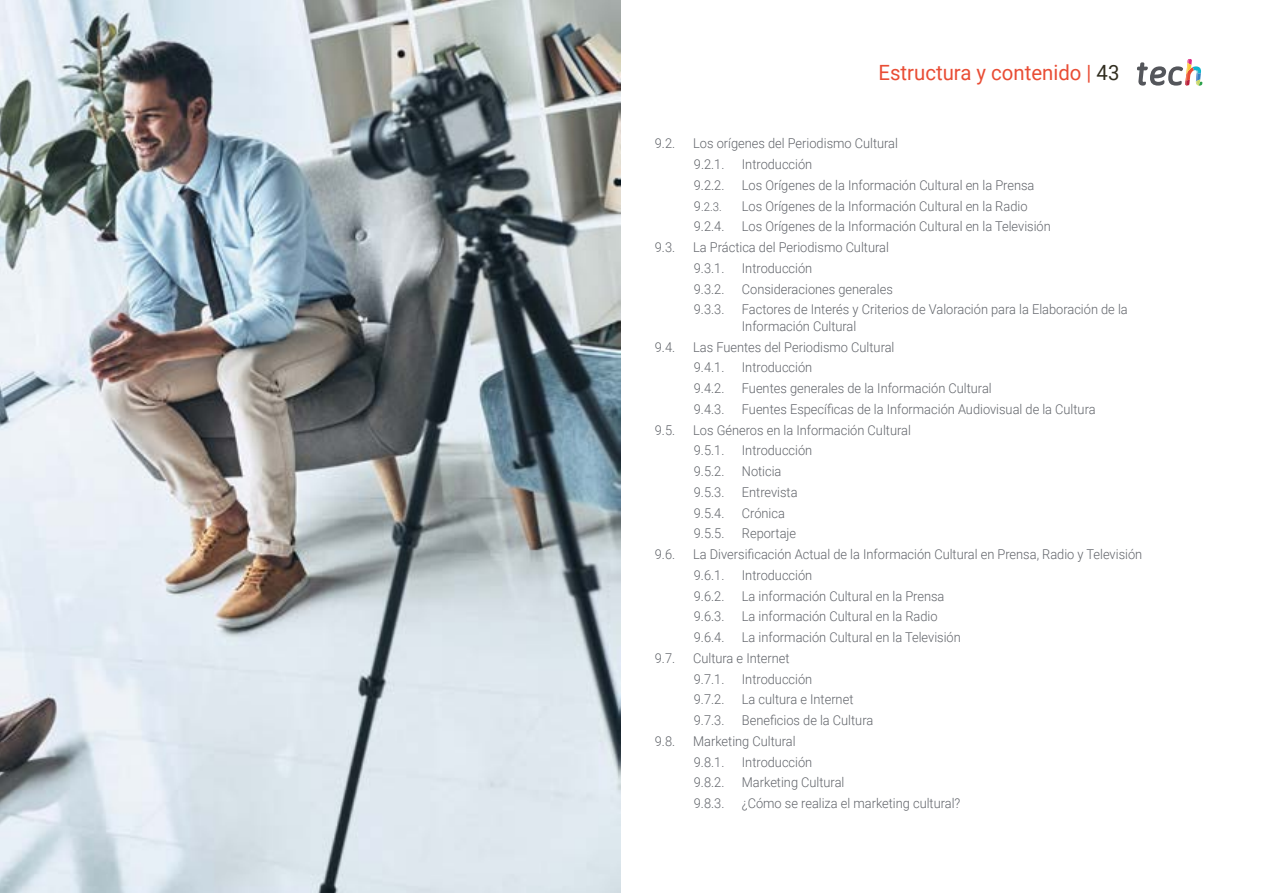
<style>
.page{position:relative;width:1263px;height:893px;background:#fff}
.page>*{position:absolute;margin:0;border:0;box-sizing:border-box;transform-origin:0 0}
.t1{font:21px "Roboto";color:#e94d35}
.t2{font:300 13.5px/20.7px "Roboto";color:#61646a;scale:.95 1}
.t3{font:300 12px "Roboto";color:#61646a;scale:.95 1}
.s1{color:#312e20}
.s2{font-size:13.5px}
</style>
<div class="page">
<img style="left:0;top:0;width:621px;height:893px">
<svg style="left:1137px;top:59px;width:65px;height:27px"></svg>
<h1 class="t1" style="left:878px;top:57px;width:242px">Estructura y contenido | <span class="s1">43</span></h1>
<p class="t2" style="left:655px;top:133px;width:23px">9.2.</p>
<p class="t2" style="left:693px;top:133px;width:217px">Los orígenes del Periodismo Cultural<br>9.2.1.</p>
<p class="t2" style="left:742px;top:153px;width:76px">Introducción</p>
<p class="t2" style="left:694px;top:174px;width:34px">9.2.2.</p>
<p class="t2" style="left:742px;top:174px;width:309px">Los Orígenes de la Información Cultural en la Prensa</p>
<p class="t3" style="left:694px;top:198px;width:31px"><span class="s2">9</span>.2.3.</p>
<p class="t2" style="left:742px;top:195px;width:302px">Los Orígenes de la Información Cultural en la Radio</p>
<p class="t2" style="left:694px;top:216px;width:34px">9.2.4.</p>
<p class="t2" style="left:742px;top:216px;width:327px">Los Orígenes de la Información Cultural en la Televisión</p>
<p class="t2" style="left:655px;top:236px;width:23px">9.3.</p>
<p class="t2" style="left:693px;top:236px;width:208px">La Práctica del Periodismo Cultural<br>9.3.1.</p>
<p class="t2" style="left:742px;top:257px;width:76px">Introducción</p>
<p class="t2" style="left:694px;top:278px;width:34px">9.3.2.</p>
<p class="t2" style="left:742px;top:278px;width:160px">Consideraciones generales</p>
<p class="t2" style="left:694px;top:299px;width:34px">9.3.3.</p>
<p class="t2" style="left:742px;top:301px;width:408px;line-height:16.5px">Factores de Interés y Criterios de Valoración para la Elaboración de la<br>Información Cultural</p>
<p class="t2" style="left:655px;top:336px;width:23px">9.4.</p>
<p class="t2" style="left:693px;top:336px;width:213px">Las Fuentes del Periodismo Cultural<br>9.4.1.</p>
<p class="t2" style="left:742px;top:357px;width:76px">Introducción</p>
<p class="t2" style="left:694px;top:377px;width:34px">9.4.2.</p>
<p class="t2" style="left:742px;top:377px;width:264px">Fuentes generales de la Información Cultural</p>
<p class="t2" style="left:694px;top:398px;width:34px">9.4.3.</p>
<p class="t2" style="left:742px;top:398px;width:374px">Fuentes Específicas de la Información Audiovisual de la Cultura</p>
<p class="t2" style="left:655px;top:419px;width:23px">9.5.</p>
<p class="t2" style="left:693px;top:419px;width:231px">Los Géneros en la Información Cultural<br>9.5.1.</p>
<p class="t2" style="left:742px;top:440px;width:76px">Introducción</p>
<p class="t2" style="left:694px;top:460px;width:34px">9.5.2.</p>
<p class="t2" style="left:742px;top:460px;width:43px">Noticia</p>
<p class="t2" style="left:694px;top:481px;width:34px">9.5.3.</p>
<p class="t2" style="left:742px;top:481px;width:60px">Entrevista</p>
<p class="t2" style="left:694px;top:502px;width:34px">9.5.4.</p>
<p class="t2" style="left:742px;top:502px;width:47px">Crónica</p>
<p class="t2" style="left:694px;top:523px;width:34px">9.5.5.</p>
<p class="t2" style="left:742px;top:523px;width:59px">Reportaje</p>
<p class="t2" style="left:655px;top:543px;width:23px">9.6.</p>
<p class="t2" style="left:693px;top:543px;width:474px">La Diversificación Actual de la Información Cultural en Prensa, Radio y Televisión<br>9.6.1.</p>
<p class="t2" style="left:742px;top:564px;width:76px">Introducción</p>
<p class="t2" style="left:694px;top:585px;width:34px">9.6.2.</p>
<p class="t2" style="left:742px;top:585px;width:215px">La información Cultural en la Prensa</p>
<p class="t2" style="left:694px;top:606px;width:34px">9.6.3.</p>
<p class="t2" style="left:742px;top:606px;width:207px">La información Cultural en la Radio</p>
<p class="t2" style="left:694px;top:626px;width:34px">9.6.4.</p>
<p class="t2" style="left:742px;top:626px;width:232px">La información Cultural en la Televisión</p>
<p class="t2" style="left:655px;top:647px;width:23px">9.7.</p>
<p class="t2" style="left:693px;top:647px;width:103px">Cultura e Internet<br>9.7.1.</p>
<p class="t2" style="left:742px;top:668px;width:76px">Introducción</p>
<p class="t2" style="left:694px;top:689px;width:34px">9.7.2.</p>
<p class="t2" style="left:742px;top:689px;width:119px">La cultura e Internet</p>
<p class="t2" style="left:694px;top:709px;width:34px">9.7.3.</p>
<p class="t2" style="left:742px;top:709px;width:140px">Beneficios de la Cultura</p>
<p class="t2" style="left:655px;top:730px;width:23px">9.8.</p>
<p class="t2" style="left:693px;top:730px;width:109px">Marketing Cultural<br>9.8.1.</p>
<p class="t2" style="left:742px;top:751px;width:76px">Introducción</p>
<p class="t2" style="left:694px;top:772px;width:34px">9.8.2.</p>
<p class="t2" style="left:742px;top:772px;width:109px">Marketing Cultural</p>
<p class="t2" style="left:694px;top:792px;width:34px">9.8.3.</p>
<p class="t2" style="left:742px;top:792px;width:231px">¿Cómo se realiza el marketing cultural?</p>
</div>
